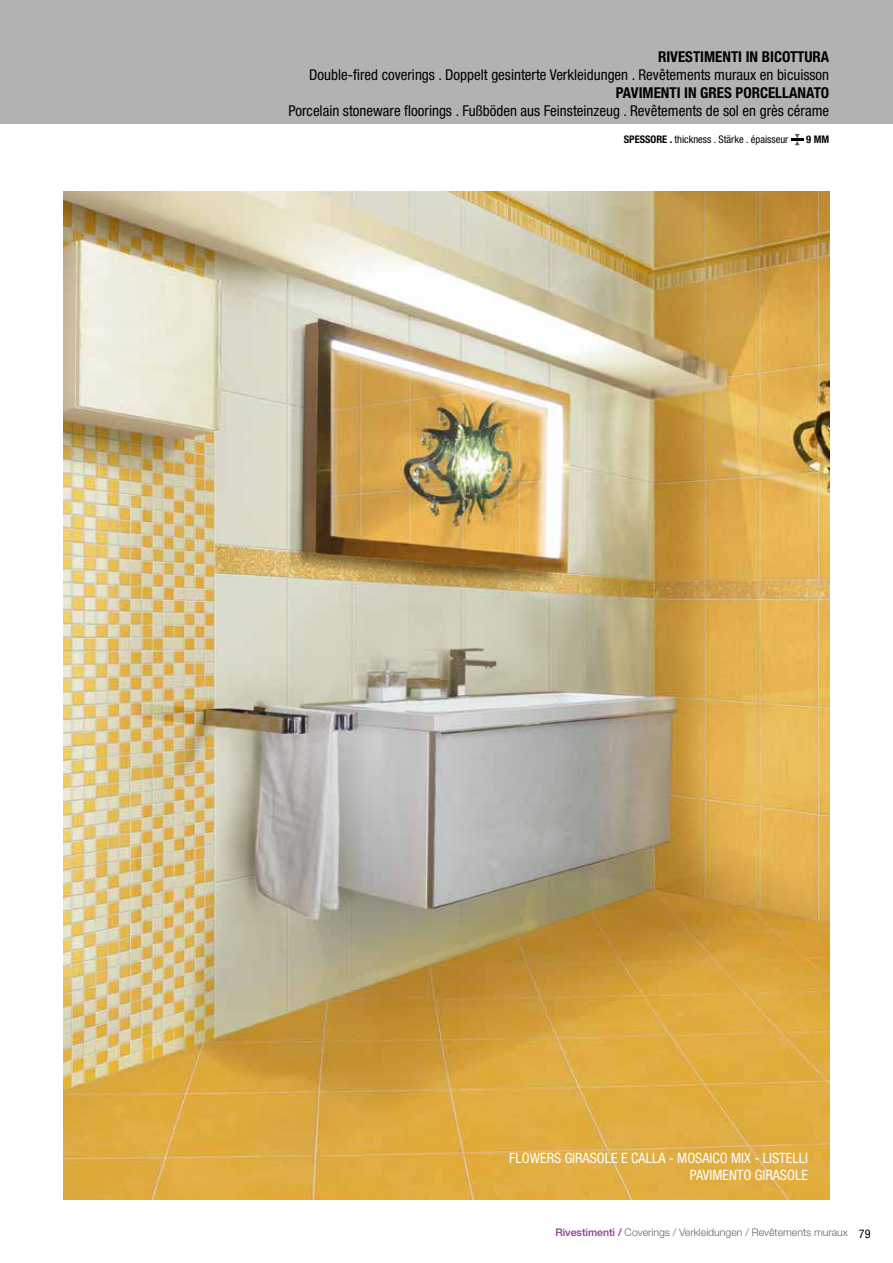
<style>
.page{position:relative;width:893px;height:1263px;background:#fff}
.page>*{position:absolute;margin:0;border:0;box-sizing:border-box;transform-origin:0 0}
.t1{font:condensed 15px "Helvetica Neue LT Std";color:#000}
.t2{font:700 condensed 15px "Helvetica Neue LT Std";color:#000}
.t3{font:condensed 14.25px/17.1px "Helvetica Neue LT Std";color:#fff;text-align:right}
.t4{font:300 10.5px "Helvetica Neue LT Std";color:#636362}
.t5{font:condensed 10.5px "Helvetica Neue LT Std";color:#000}
.t6{font:700 condensed 10.5px "Helvetica Neue LT Std";color:#000}
.s1{font-weight:700}
.s2{font-weight:500;color:#893c8f}
.s3{font-weight:400;font-stretch:condensed;font-size:12px;color:#000}
</style>
<div class="page">
<div style="left:0;top:0;width:893px;height:123px;background:#b1b2b3"></div>
<img style="left:64px;top:191px;width:765px;height:1008px">
<svg style="left:791px;top:134px;width:13px;height:11px"></svg>
<p class="t2" style="left:658px;top:47px;width:173px">RIVESTIMENTI IN BICOTTURA</p>
<p class="t1" style="left:309px;top:66px;width:521px">Double-fired coverings . Doppelt gesinterte Verkleidungen . Revêtements muraux en bicuisson</p>
<p class="t2" style="left:616px;top:83px;width:215px">PAVIMENTI IN GRES PORCELLANATO</p>
<p class="t1" style="left:289px;top:102px;width:542px">Porcelain stoneware floorings . Fußböden aus Feinsteinzeug . Revêtements de sol en grès cérame</p>
<p class="t5" style="left:624px;top:133px;width:166px"><span class="s1">SPESSORE .</span> thickness . Stärke . épaisseur</p>
<p class="t6" style="left:806px;top:133px;width:25px">9 MM</p>
<p class="t3" style="left:509px;top:1149px;width:300px">FLOWERS GIRASOLE E CALLA - MOSAICO MIX - LISTELLI<br>PAVIMENTO GIRASOLE</p>
<p class="t4" style="left:555px;top:1226px;width:317px"><span class="s2">Rivestimenti /</span> Coverings / Verkleidungen / Revêtements muraux <span class="s3">79</span></p>
</div>
